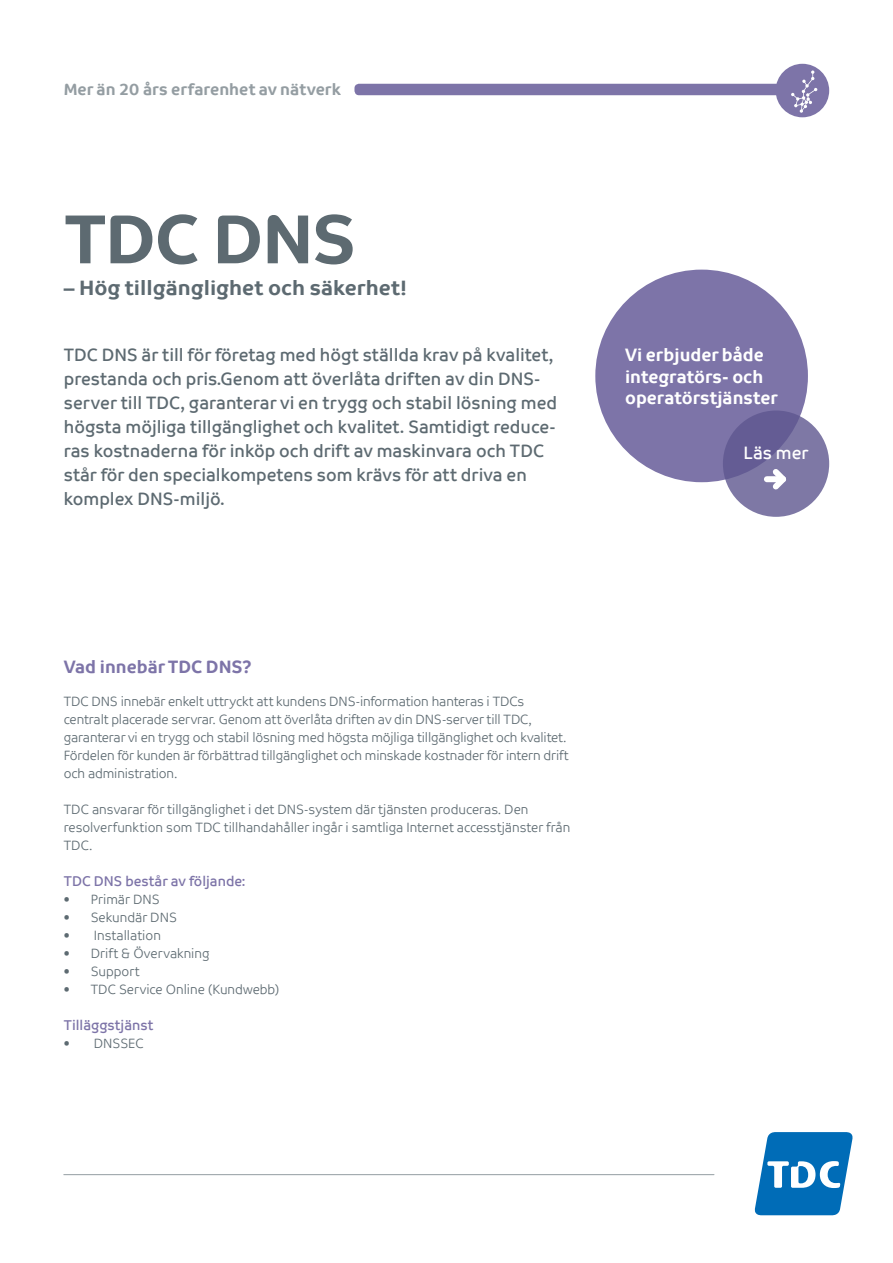
<style>
.page{position:relative;width:893px;height:1263px;background:#fff}
.page>*{position:absolute;margin:0;border:0;box-sizing:border-box;transform-origin:0 0}
.Rubrik{font:700 69.45px "TDC";letter-spacing:-.02em;color:#5d6a71;scale:1.04 1}
.Rubrik-2{font:700 20.85px "TDC";color:#5d6a71;scale:1.04 1}
.Ingress{font:18px/24px "TDC";color:#5d6a71}
.t1{font:700 18px/21.6px "TDC";color:#fff}
.Mellanrubrik_överst{font:700 18px "TDC";color:#7d74a8}
.t2{font:18px "TDC";color:#fff}
.Sidhuvud{font:700 16.5px "TDC";color:#949da2}
.Underrubrik{font:14.25px "TDC";color:#7d74a8}
.Brödtext{font:13.5px/18px "TDC Light";letter-spacing:-.01em;color:#5d6a71}
</style>
<div class="page">
<svg style="left:754px;top:1132px;width:99px;height:83px"></svg>
<div style="left:595px;top:270px;width:213px;height:212px;background:#7d74a8;border-radius:50%"></div>
<svg style="left:723px;top:410px;width:106px;height:107px;background:#746d9e"></svg>
<div style="left:354px;top:84px;width:449px;height:11px;background:#7d74a8;border-radius:4px"></div>
<svg style="left:767px;top:463px;width:25px;height:32px"></svg>
<hr style="left:64px;top:1174px;width:650px;height:1px;background:#949da2">
<div style="left:776px;top:64px;width:53px;height:53px;background:#7d74a8;border-radius:50%"></div>
<svg style="left:791px;top:70px;width:26px;height:43px"></svg>
<p class="Sidhuvud" style="left:64px;top:79px;width:279px">Mer än 20 års erfarenhet av nätverk</p>
<p class="Rubrik" style="left:64px;top:196px;width:282px">TDC DNS</p>
<p class="Rubrik-2" style="left:64px;top:274px;width:331px">– Hög tillgänglighet och säkerhet!</p>
<p class="Ingress" style="left:64px;top:343px;width:495px">TDC DNS är till för företag med högt ställda krav på kvalitet, prestanda och pris.Genom att överlåta driften av din DNS&shy;server till TDC, garanterar vi en trygg och stabil lösning med högsta möjliga tillgänglighet och kvalitet. Samtidigt reduce&shy;ras kostnaderna för inköp och drift av maskinvara och TDC står för den specialkompetens som krävs för att driva en komplex DNS-miljö.</p>
<p class="t1" style="left:625px;top:344px;width:154px">Vi erbjuder både integratörs- och operatörstjänster</p>
<p class="t2" style="left:744px;top:443px;width:67px">Läs mer</p>
<p class="Mellanrubrik_överst" style="left:64px;top:656px;width:189px">Vad innebär TDC DNS?</p>
<p class="Brödtext" style="left:64px;top:692px;width:506px">TDC DNS innebär enkelt uttryckt att kundens DNS-information hanteras i TDCs centralt placerade servrar. Genom att överlåta driften av din DNS-server till TDC, garanterar vi en trygg och stabil lösning med högsta möjliga tillgänglighet och kvalitet.<br>Fördelen för kunden är förbättrad tillgänglighet och minskade kostnader för intern drift och administration.</p>
<p class="Brödtext" style="left:64px;top:800px;width:466px">TDC ansvarar för tillgänglighet i det DNS-system där tjänsten produceras. Den</p>
<p class="Brödtext" style="left:64px;top:818px;width:508px">resolverfunktion som TDC tillhandahåller ingår i samtliga Internet accesstjänster från<br>TDC.</p>
<p class="Underrubrik" style="left:64px;top:872px;width:183px">TDC DNS består av följande:</p>
<p class="Brödtext" style="left:64px;top:890px;width:97px">• Primär DNS</p>
<p class="Brödtext" style="left:64px;top:908px;width:115px">• Sekundär DNS</p>
<p class="Brödtext" style="left:64px;top:926px;width:99px">• Installation</p>
<p class="Brödtext" style="left:64px;top:944px;width:147px">• Drift &amp; Övervakning</p>
<p class="Brödtext" style="left:64px;top:962px;width:77px">• Support</p>
<p class="Brödtext" style="left:64px;top:980px;width:217px">• TDC Service Online (Kundwebb)</p>
<p class="Underrubrik" style="left:64px;top:1016px;width:91px">Tilläggstjänst</p>
<p class="Brödtext" style="left:64px;top:1034px;width:82px">• DNSSEC</p>
</div>
